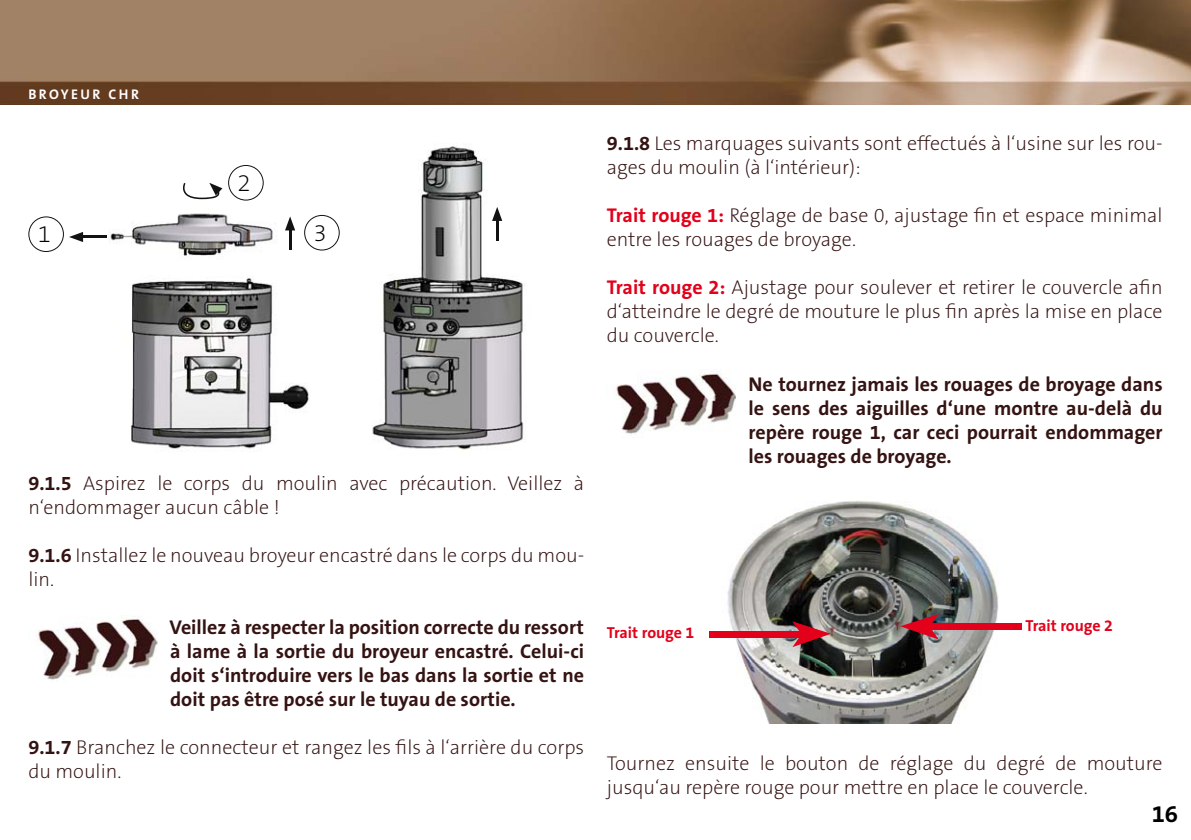
<style>
.page{position:relative;width:1191px;height:840px;background:#fff}
.page>*{position:absolute;margin:0;border:0;box-sizing:border-box;transform-origin:0 0}
.t1{font:200 24px "The Sans B2";color:#000}
.t2{font:700 24px "The Sans B7";color:#000}
.t3{font:200 20px/24px "The Sans B2";color:#341312}
.t4{font:700 20px/24px "The Sans B7";color:#341312;text-align:justify}
.t5{font:700 16px "The Sans B7";letter-spacing:-.005em;color:#e2001a}
.t6{font:700 14px "The Sans B7";letter-spacing:.175em;color:#fff}
.s1{font-family:"The Sans B7";font-weight:700}
.s2{font-family:"The Sans B7";font-weight:700;color:#e2001a}
</style>
<div class="page">
<img style="left:0;top:0;width:1191px;height:104px">
<img style="left:372px;top:146px;width:153px;height:304px">
<img style="left:109px;top:213px;width:200px;height:236px">
<svg style="left:183px;top:183px;width:39px;height:16px"></svg>
<svg style="left:228px;top:165px;width:36px;height:35px"></svg>
<svg style="left:304px;top:215px;width:36px;height:35px"></svg>
<hr style="left:80px;top:236px;width:27px;height:2px;background:#111211">
<svg style="left:28px;top:216px;width:55px;height:36px"></svg>
<hr style="left:289px;top:227px;width:2px;height:22px;background:#111211">
<svg style="left:285px;top:216px;width:10px;height:14px"></svg>
<hr style="left:496px;top:218px;width:2px;height:22px;background:#111211">
<svg style="left:492px;top:207px;width:10px;height:14px"></svg>
<img style="left:36px;top:616px;width:121px;height:64px">
<img style="left:721px;top:501px;width:281px;height:222px">
<svg style="left:792px;top:621px;width:39px;height:25px"></svg>
<div style="left:710px;top:631px;width:100px;height:6px;background:#e2001a"></div>
<div style="left:921px;top:623px;width:100px;height:6px;background:#e2001a"></div>
<svg style="left:900px;top:613px;width:38px;height:26px"></svg>
<img style="left:616px;top:371px;width:119px;height:63px">
<p class="t6" style="left:28px;top:87px;width:112px">BROYEUR CHR</p>
<p class="t1" style="left:38px;top:222px;width:15px">1</p>
<p class="t1" style="left:237px;top:171px;width:15px">2</p>
<p class="t1" style="left:313px;top:221px;width:15px">3</p>
<p class="t3" style="left:28px;top:471px;width:557px"><span class="s1">9.1.5</span> Aspirez le corps du moulin avec précaution. Veillez à n‘endommager aucun câble !</p>
<p class="t3" style="left:28px;top:543px;width:557px"><span class="s1">9.1.6</span> Installez le nouveau broyeur encastré dans le corps du mou&shy;lin.</p>
<p class="t4" style="left:170px;top:615px;width:416px">Veillez à respecter la position correcte du ressort à lame à la sortie du broyeur encastré. Celui-ci doit s‘introduire vers le bas dans la sortie et ne doit pas être posé sur le tuyau de sortie.</p>
<p class="t3" style="left:28px;top:735px;width:557px"><span class="s1">9.1.7</span> Branchez le connecteur et rangez les fils à l‘arrière du corps du moulin.</p>
<p class="t3" style="left:607px;top:132px;width:557px"><span class="s1">9.1.8</span> Les marquages suivants sont effectués à l‘usine sur les rou&shy;ages du moulin (à l‘intérieur):</p>
<p class="t3" style="left:607px;top:204px;width:557px"><span class="s2">Trait rouge 1:</span> Réglage de base 0, ajustage fin et espace minimal entre les rouages de broyage.</p>
<p class="t3" style="left:607px;top:276px;width:557px;text-align:justify"><span class="s2">Trait rouge 2:</span> Ajustage pour soulever et retirer le couvercle afin d‘atteindre le degré de mouture le plus fin après la mise en place du couvercle.</p>
<p class="t4" style="left:748px;top:372px;width:415px">Ne tournez jamais les rouages de broyage dans le sens des aiguilles d‘une montre au-delà du repère rouge 1, car ceci pourrait endommager les rouages de broyage.</p>
<p class="t5" style="left:607px;top:624px;width:89px">Trait rouge 1</p>
<p class="t5" style="left:1025px;top:617px;width:89px">Trait rouge 2</p>
<p class="t3" style="left:607px;top:752px;width:557px">Tournez ensuite le bouton de réglage du degré de mouture jusqu‘au repère rouge pour mettre en place le couvercle.</p>
<p class="t2" style="left:1151px;top:801px;width:28px">16</p>
</div>
